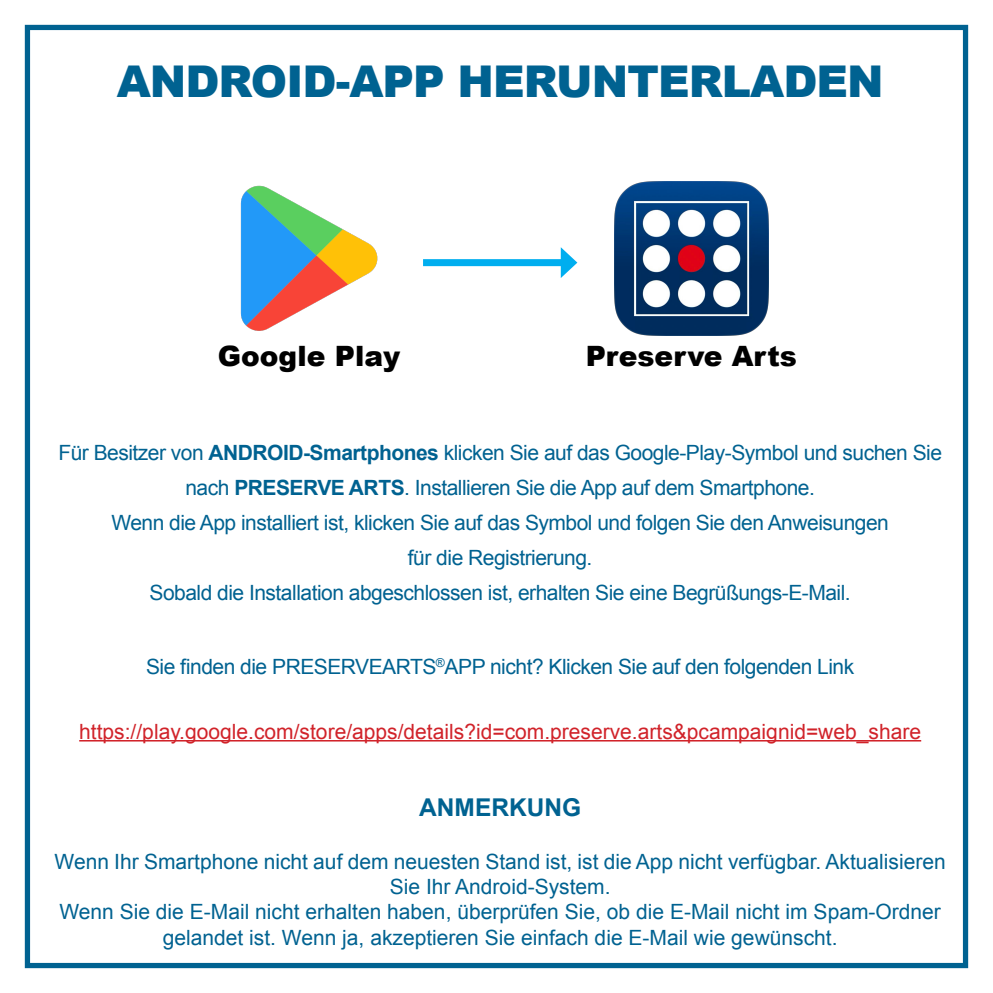
<style>
.page{position:relative;width:993px;height:993px;background:#fff}
.page>*{position:absolute;margin:0;border:0;box-sizing:border-box;transform-origin:0 0}
.t1{font:900 43.75px "Arial";letter-spacing:-.02em;color:#006291}
.t2{font:900 28px "Arial";color:#000}
.t3{font:700 24.5px "Arial";color:#006291}
.t4{font:21px/35px "Arial";letter-spacing:-.025em;color:#006291;text-align:center}
.t5{font:21px/25.2px "Arial";color:#006291;text-align:center}
.t6{font:21px "Arial";color:#d1232a}
.s1{font-weight:700}
</style>
<div class="page">
<img style="left:614px;top:181px;width:154px;height:154px">
<img style="left:240px;top:185px;width:138px;height:146px">
<div style="left:423px;top:259px;width:143px;height:7px;background:#00aeef"></div>
<svg style="left:560px;top:247px;width:17px;height:31px"></svg>
<div style="left:25px;top:25px;width:942px;height:942px;border:5px solid #006291"></div>
<hr style="left:79px;top:739px;width:841px;height:2px;background:#d1232a">
<p class="t1" style="left:117px;top:50px;width:768px">ANDROID-APP HERUNTERLADEN</p>
<p class="t2" style="left:218px;top:335px;width:184px">Google Play</p>
<p class="t2" style="left:585px;top:335px;width:213px">Preserve Arts</p>
<p class="t4" style="left:58px;top:435px;width:884px">Für Besitzer von <span class="s1">ANDROID-Smartphones</span> klicken Sie auf das Google-Play-Symbol und suchen Sie nach <span class="s1">PRESERVE ARTS</span>. Installieren Sie die App auf dem Smartphone.</p>
<p class="t4" style="left:111px;top:505px;width:778px">Wenn die App installiert ist, klicken Sie auf das Symbol und folgen Sie den Anweisungen</p>
<p class="t4" style="left:408px;top:540px;width:186px">für die Registrierung.</p>
<p class="t4" style="left:149px;top:575px;width:702px">Sobald die Installation abgeschlossen ist, erhalten Sie eine Begrüßungs-E-Mail.</p>
<p class="t4" style="left:146px;top:648px;width:709px">Sie finden die PRESERVEARTS<sup>®</sup>APP nicht? Klicken Sie auf den folgenden Link</p>
<p class="t6" style="left:79px;top:717px;width:843px">https://play.google.com/store/apps/details?id=com.preserve.arts&amp;pcampaignid=web_share</p>
<p class="t3" style="left:419px;top:790px;width:163px">ANMERKUNG</p>
<p class="t5" style="left:55px;top:848px;width:892px">Wenn Ihr Smartphone nicht auf dem neuesten Stand ist, ist die App nicht verfügbar. Aktualisieren</p>
<p class="t5" style="left:389px;top:874px;width:222px">Sie Ihr Android-System.</p>
<p class="t5" style="left:59px;top:899px;width:882px">Wenn Sie die E-Mail nicht erhalten haben, überprüfen Sie, ob die E-Mail nicht im Spam-Ordner gelandet ist. Wenn ja, akzeptieren Sie einfach die E-Mail wie gewünscht.</p>
</div>
